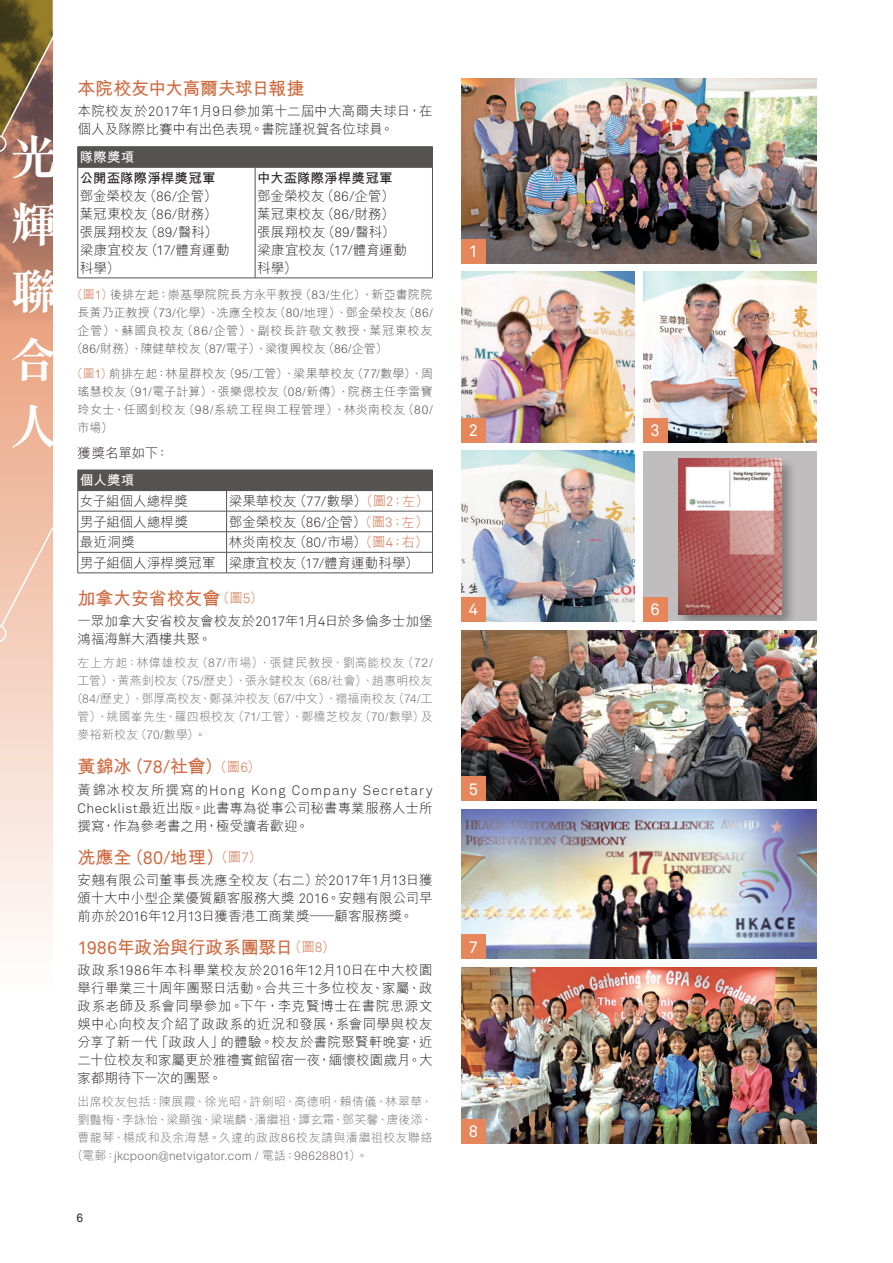
<style>
.page{position:relative;width:893px;height:1263px;background:#fff}
.page>*{position:absolute;margin:0;border:0;box-sizing:border-box;transform-origin:0 0}
.t1{font:700 48.6px/67.5px "M Sung HK";color:#fff;text-align:justify}
.t2{font:700 18px "M Hei HK";letter-spacing:-.015em;color:#ce6b41}
.t3{font:700 18px "M Hei HK";letter-spacing:-.04em;color:#ce6b41}
.t4{font:16.5px "Akkurat";color:#fff}
.t5{font:300 13.5px/18px "M Hei HK";letter-spacing:.01em;color:#231f20}
.t6{font:300 13.5px "Akkurat";letter-spacing:.09em;color:#231f20}
.t7{font:300 13.5px "M Hei HK";letter-spacing:-.01em;color:#231f20}
.t8{font:700 13.5px "M Hei HK";letter-spacing:.01em;color:#fff}
.t9{font:300 12px "M Hei HK";letter-spacing:.025em;color:#716f6e}
.t10{font:300 12px/18px "M Hei HK";letter-spacing:.035em;color:#555252;text-align:justify}
.t11{font:300 12px "M Hei HK";letter-spacing:.015em;color:#555252}
.t12{font:300 12px "M Hei HK";letter-spacing:.06em;color:#716f6e}
.t13{font:300 12px "M Hei HK";letter-spacing:.005em;color:#716f6e}
.t14{font:300 12px "M Hei HK";letter-spacing:.08em;color:#555252}
.t15{font:12px "Akkurat";color:#231f20}
.s1{font-family:"Akkurat"}
.s2{font-weight:700}
.s3{color:#ce6b41}
.s4{font-family:"Akkurat";color:#ce6b41}
.s5{font-weight:300;font-size:13.5px}
.s6{font-family:"Akkurat";font-weight:300;font-size:13.5px}
.s7{font-family:"Akkurat";font-weight:400}
.s8{font-family:"M Hei HK"}
</style>
<div class="page">
<hr style="left:892px;top:468px;width:1px;height:795px;background:#f5f6cc">
<div style="left:643px;top:451px;width:173px;height:171px;background:#bfbdbd"></div>
<div style="left:676px;top:456px;width:121px;height:174px;background:#231f20;opacity:.4"></div>
<img style="left:678px;top:458px;width:103px;height:156px">
<div style="left:625px;top:622px;width:217px;height:42px;background:#fff"></div>
<hr style="left:78px;top:146px;width:177px;height:1px;background:#555252">
<hr style="left:255px;top:146px;width:178px;height:1px;background:#555252">
<div style="left:77px;top:147px;width:356px;height:20px;background:#555252"></div>
<hr style="left:78px;top:167px;width:177px;height:1px;background:#555252">
<hr style="left:77px;top:167px;width:1px;height:111px;background:#555252">
<hr style="left:255px;top:167px;width:178px;height:1px;background:#555252">
<hr style="left:255px;top:167px;width:1px;height:111px;background:#555252">
<hr style="left:432px;top:167px;width:1px;height:111px;background:#555252">
<hr style="left:78px;top:278px;width:177px;height:1px;background:#555252">
<hr style="left:255px;top:278px;width:178px;height:1px;background:#555252">
<div style="left:78px;top:470px;width:354px;height:21px;background:#555252"></div>
<hr style="left:78px;top:511px;width:149px;height:1px;background:#555252">
<hr style="left:227px;top:511px;width:206px;height:1px;background:#555252">
<hr style="left:78px;top:531px;width:149px;height:1px;background:#555252">
<hr style="left:227px;top:531px;width:206px;height:1px;background:#555252">
<hr style="left:78px;top:552px;width:149px;height:1px;background:#555252">
<svg style="left:77px;top:470px;width:1px;height:103px"></svg>
<hr style="left:227px;top:552px;width:206px;height:1px;background:#555252">
<svg style="left:226px;top:491px;width:1px;height:82px"></svg>
<svg style="left:432px;top:470px;width:1px;height:103px"></svg>
<hr style="left:78px;top:573px;width:149px;height:1px;background:#555252">
<hr style="left:227px;top:573px;width:206px;height:1px;background:#555252">
<img style="left:461px;top:79px;width:355px;height:184px">
<div style="left:461px;top:239px;width:24px;height:24px;background:#e5875b"></div>
<img style="left:461px;top:630px;width:355px;height:171px">
<div style="left:461px;top:777px;width:24px;height:24px;background:#e5875b"></div>
<img style="left:461px;top:809px;width:355px;height:150px">
<div style="left:461px;top:935px;width:24px;height:24px;background:#e5875b"></div>
<img style="left:461px;top:967px;width:355px;height:176px">
<div style="left:461px;top:1119px;width:24px;height:24px;background:#e5875b"></div>
<img style="left:461px;top:272px;width:174px;height:170px">
<div style="left:461px;top:418px;width:24px;height:24px;background:#e5875b"></div>
<img style="left:643px;top:272px;width:173px;height:170px">
<div style="left:643px;top:418px;width:24px;height:24px;background:#e5875b"></div>
<img style="left:461px;top:451px;width:174px;height:171px">
<div style="left:461px;top:598px;width:24px;height:24px;background:#e5875b"></div>
<div style="left:643px;top:598px;width:24px;height:24px;background:#e5875b"></div>
<svg style="left:0;top:369px;width:52px;height:571px;background:#f4d3c2"></svg>
<img style="left:0;top:269px;width:52px;height:100px">
<svg style="left:0;top:0;width:53px;height:269px;background:#8d684d"></svg>
<svg style="left:0;top:526px;width:53px;height:116px;background:#f2c8b4"></svg>
<h1 class="t1" style="left:10px;top:123px;width:48px">光輝聯合人</h1>
<h2 class="t3" style="left:78px;top:75px;width:228px">本院校友中大高爾夫球日報捷</h2>
<p class="t5" style="left:78px;top:102px;width:357px">本院校友於<span class="s1">2017</span>年<span class="s1">1</span>月<span class="s1">9</span>日參加第十二屆中大高爾夫球日，在個人及隊際比賽中有出色表現。書院謹祝賀各位球員。</p>
<p class="t8" style="left:80px;top:147px;width:56px">隊際獎項</p>
<p class="t5" style="left:80px;top:169px;width:151px"><span class="s2">公開盃隊際淨桿獎冠軍</span>鄧金榮校友（<span class="s1">86/</span>企管）葉冠東校友（<span class="s1">86/</span>財務）張展翔校友（<span class="s1">89/</span>醫科）梁康宜校友（<span class="s1">17/</span>體育運動科學）</p>
<p class="t5" style="left:257px;top:169px;width:151px"><span class="s2">中大盃隊際淨桿獎冠軍</span>鄧金榮校友（<span class="s1">86/</span>企管）葉冠東校友（<span class="s1">86/</span>財務）張展翔校友（<span class="s1">89/</span>醫科）梁康宜校友（<span class="s1">17/</span>體育運動科學）</p>
<p class="t10" style="left:71px;top:286px;width:363px"><span class="s3">（圖1）</span>後排左起：崇基學院院長方永平教授（83/生化）、新亞書院院</p>
<p class="t10" style="left:78px;top:304px;width:357px">長黃乃正教授（73/化學）、冼應全校友（80/地理）、鄧金榮校友（86/</p>
<p class="t14" style="left:78px;top:325px;width:357px">企管）、蘇國良校友（86/企管）、副校長許敬文教授、葉冠東校友</p>
<p class="t11" style="left:71px;top:343px;width:318px">（86/財務）、陳健華校友（87/電子）、梁復興校友（86/企管）</p>
<p class="t10" style="left:78px;top:364px;width:357px;text-indent:-6px"><span class="s3">（圖1）</span>前排左起：林星群校友（95/工管）、梁果華校友（77/數學）、周瑤慧校友（91/電子計算）、張樂偲校友（08/新傳）、院務主任李雷寶玲女士、任國釗校友（98/系統工程與工程管理）、林炎南校友（80/市場）</p>
<p class="t5" style="left:78px;top:443px;width:93px">獲獎名單如下：</p>
<p class="t8" style="left:80px;top:471px;width:56px">個人獎項</p>
<p class="t7" style="left:80px;top:494px;width:109px">女子組個人總桿獎</p>
<p class="t5" style="left:229px;top:492px;width:202px">梁果華校友（<span class="s1">77/</span>數學）<span class="s3">（圖</span><span class="s4">2</span><span class="s3">；左）</span></p>
<p class="t7" style="left:80px;top:515px;width:109px">男子組個人總桿獎</p>
<p class="t5" style="left:229px;top:512px;width:201px">鄧金榮校友（<span class="s1">86/</span>企管）<span class="s3">（圖</span><span class="s4">3</span><span class="s3">；左）</span></p>
<p class="t5" style="left:80px;top:533px;width:56px">最近洞獎</p>
<p class="t5" style="left:80px;top:532px;width:350px;line-height:20.5px;text-indent:149px">林炎南校友（<span class="s1">80/</span>市場）<span class="s3">（圖</span><span class="s4">4</span><span class="s3">；右）</span>男子組個人淨桿獎冠軍 梁康宜校友（<span class="s1">17/</span>體育運動科學）</p>
<h2 class="t2" style="left:78px;top:585px;width:187px">加拿大安省校友會<span class="s5">（圖</span><span class="s6">5</span><span class="s5">）</span></h2>
<p class="t5" style="left:78px;top:612px;width:357px">一眾加拿大安省校友會校友於<span class="s1">2017</span>年<span class="s1">1</span>月<span class="s1">4</span>日於多倫多士加堡鴻福海鮮大酒樓共聚。</p>
<p class="t12" style="left:78px;top:657px;width:357px">左上方起：林偉雄校友（87/市場）、張健民教授、劉高能校友（72/</p>
<p class="t9" style="left:78px;top:675px;width:357px">工管）、黃燕釗校友（75/歷史）、張永健校友（68/社會）、趙惠明校友</p>
<p class="t9" style="left:72px;top:693px;width:363px">（84/歷史）、鄧厚高校友、鄭葆沖校友（67/中文）、禤福南校友（74/工</p>
<p class="t9" style="left:78px;top:711px;width:357px">管）、姚國峯先生、羅四根校友（71/工管）、鄭橋芝校友（70/數學）及</p>
<p class="t9" style="left:78px;top:729px;width:130px">麥裕新校友（70/數學）。</p>
<h2 class="t2" style="left:78px;top:754px;width:184px">黃錦冰（<span class="s7">78/</span>社會）<span class="s5">（圖</span><span class="s6">6</span><span class="s5">）</span></h2>
<p class="t6" style="left:78px;top:782px;width:357px"><span class="s8">黃錦冰校友所撰寫的</span>Hong Kong Company Secretary</p>
<p class="t5" style="left:78px;top:799px;width:357px"><span class="s1">Checklist</span>最近出版。此書專為從事公司秘書專業服務人士所撰寫，作為參考書之用，極受讀者歡迎。</p>
<h2 class="t2" style="left:78px;top:844px;width:185px">冼應全（<span class="s7">80/</span>地理）<span class="s5">（圖</span><span class="s6">7</span><span class="s5">）</span></h2>
<p class="t5" style="left:78px;top:871px;width:357px;text-align:justify">安翹有限公司董事長冼應全校友（右二）於<span class="s1">2017</span>年<span class="s1">1</span>月<span class="s1">13</span>日獲頒十大中小型企業優質顧客服務大獎 <span class="s1">2016</span>。安翹有限公司早前亦於<span class="s1">2016</span>年<span class="s1">12</span>月<span class="s1">13</span>日獲香港工商業獎—顧客服務獎。</p>
<h2 class="t2" style="left:78px;top:934px;width:259px"><span class="s7">1986</span>年政治與行政系團聚日<span class="s5">（圖</span><span class="s6">8</span><span class="s5">）</span></h2>
<p class="t5" style="left:78px;top:961px;width:357px;text-align:justify">政政系<span class="s1">1986</span>年本科畢業校友於<span class="s1">2016</span>年<span class="s1">12</span>月<span class="s1">10</span>日在中大校園舉行畢業三十周年團聚日活動。合共三十多位校友、家屬、政政系老師及系會同學參加。下午，李克賢博士在書院思源文娛中心向校友介紹了政政系的近況和發展，系會同學與校友分享了新一代「政政人」的體驗。校友於書院聚賢軒晚宴，近二十位校友和家屬更於雅禮賓館留宿一夜，緬懷校園歲月。大家都期待下一次的團聚。</p>
<p class="t9" style="left:78px;top:1096px;width:357px">出席校友包括：陳展霞、徐光昭、許劍昭、高德明、賴倩儀、林翠華、</p>
<p class="t13" style="left:78px;top:1114px;width:357px">劉豔梅、李詠怡、梁顯強、梁瑞麟、潘繼祖、譚玄霜、鄧笑馨、唐後添、</p>
<p class="t9" style="left:78px;top:1132px;width:357px">曹龍琴、楊成和及余海慧。久違的政政86校友請與潘繼祖校友聯絡</p>
<p class="t9" style="left:72px;top:1150px;width:298px">（電郵：jkcpoon@netvigator.com / 電話：98628801）。</p>
<p class="t15" style="left:77px;top:1211px;width:8px">6</p>
<p class="t4" style="left:469px;top:242px;width:11px">1</p>
<p class="t4" style="left:469px;top:421px;width:11px">2</p>
<p class="t4" style="left:650px;top:421px;width:11px">3</p>
<p class="t4" style="left:469px;top:600px;width:11px">4</p>
<p class="t4" style="left:650px;top:600px;width:11px">6</p>
<p class="t4" style="left:469px;top:779px;width:11px">5</p>
<p class="t4" style="left:469px;top:937px;width:11px">7</p>
<p class="t4" style="left:469px;top:1122px;width:11px">8</p>
</div>
